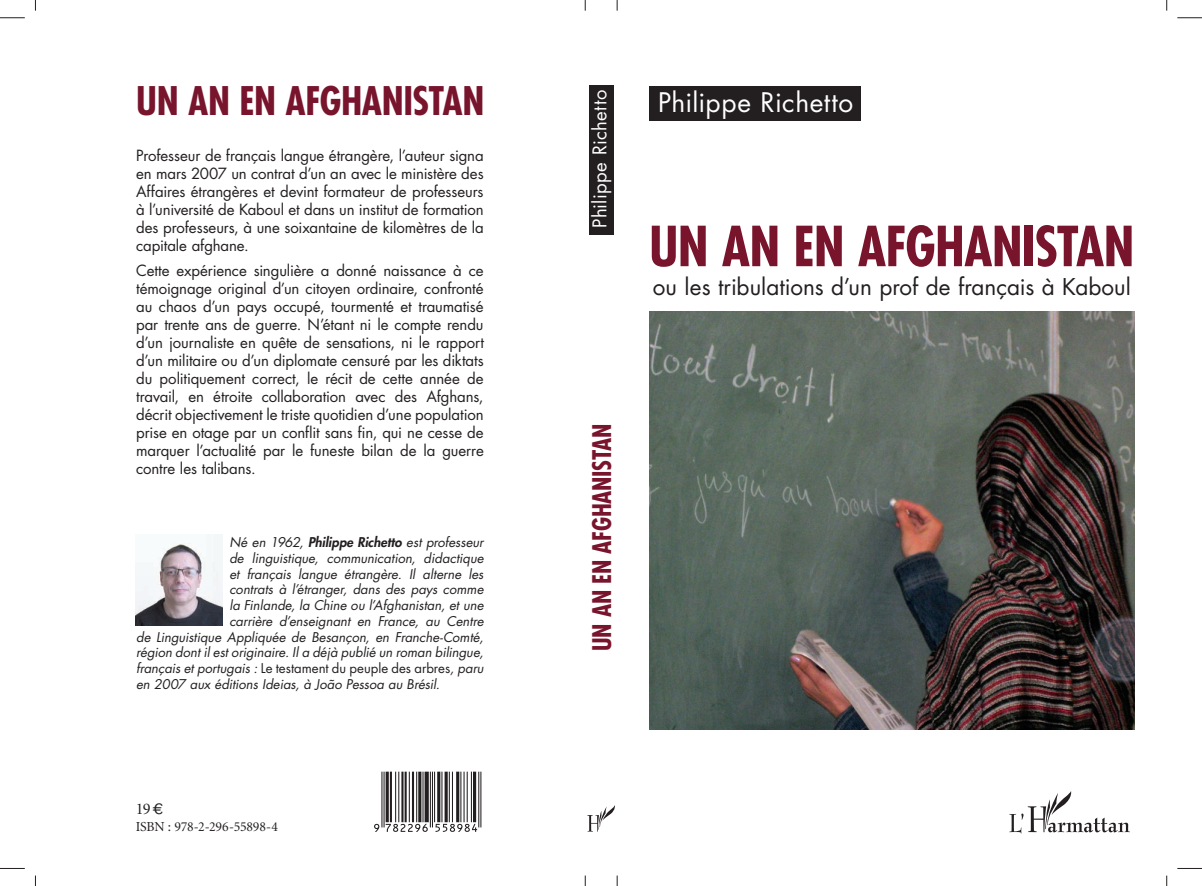
<style>
.page{position:relative;width:1202px;height:886px;background:#fff}
.page>*{position:absolute;margin:0;border:0;box-sizing:border-box;transform-origin:0 0}
.t1{font:700 condensed 53.75px "Futura";letter-spacing:-.015em;color:#78142c}
.t2{font:700 condensed 38.38px "Futura";letter-spacing:-.01em;color:#78142c}
.t3{font:26.25px "Futura";letter-spacing:.015em;color:#fff}
.t4{font:700 condensed 25px "Futura";letter-spacing:-.005em;color:#78142c}
.t5{font:22.5px "Futura";color:#231f20}
.t6{font:18.5px "Futura";letter-spacing:.02em;color:#fff}
.t7{font:16.25px "Minion";color:#231f20}
.t8{font:15px/18px "Futura";letter-spacing:-.005em;color:#231f20;text-align:justify}
.t9{font:13.75px "Minion";letter-spacing:-.01em;color:#231f20}
.t10{font:italic 13.12px "Futura";color:#231f20}
.t11{font:13.12px "Futura";color:#231f20}
.s1{font-weight:800}
.s2{font-style:italic}
.s3{font-family:"Minion Regular SC"}
</style>
<div class="page">
<svg style="left:0;top:18px;width:25px;height:1px"></svg>
<svg style="left:0;top:868px;width:25px;height:1px"></svg>
<svg style="left:1177px;top:18px;width:24px;height:1px"></svg>
<svg style="left:1177px;top:868px;width:24px;height:1px"></svg>
<svg style="left:1009px;top:791px;width:120px;height:42px"></svg>
<div style="left:649px;top:87px;width:212px;height:34px;background:#231f20"></div>
<svg style="left:587px;top:805px;width:28px;height:27px"></svg>
<svg style="left:374px;top:772px;width:107px;height:60px"></svg>
<img style="left:136px;top:535px;width:86px;height:90px">
<img style="left:649px;top:311px;width:485px;height:419px">
<div style="left:589px;top:85px;width:24px;height:149px;background:#231f20"></div>
<h2 class="t2" style="left:136px;top:84px;width:349px">UN AN EN AFGHANISTAN</h2>
<p class="t8" style="left:136px;top:147px;width:349px">Professeur de français langue étrangère, l’auteur signa en mars 2007 un contrat d’un an avec le ministère des Affaires étrangères et devint formateur de professeurs à l’université de Kaboul et dans un institut de formation des professeurs, à une soixantaine de kilomètres de la capitale afghane.</p>
<p class="t8" style="left:136px;top:262px;width:349px">Cette expérience singulière a donné naissance à ce témoignage original d’un citoyen ordinaire, confronté au chaos d’un pays occupé, tourmenté et traumatisé par trente ans de guerre. N’étant ni le compte rendu d’un journaliste en quête de sensations, ni le rapport d’un militaire ou d’un diplomate censuré par les diktats du politiquement correct, le récit de cette année de travail, en étroite collaboration avec des Afghans, décrit objectivement le triste quotidien d’une population prise en otage par un conflit sans fin, qui ne cesse de marquer l’actualité par le funeste bilan de la guerre contre les talibans.</p>
<p class="t10" style="left:229px;top:536px;width:256px">Né en 1962, <span class="s1">Philippe Richetto</span> est professeur</p>
<p class="t10" style="left:229px;top:552px;width:256px">de linguistique, communication, didactique</p>
<p class="t10" style="left:229px;top:568px;width:255px">et français langue étrangère. Il alterne les</p>
<p class="t10" style="left:229px;top:583px;width:255px">contrats à l’étranger, dans des pays comme</p>
<p class="t10" style="left:229px;top:599px;width:255px">la Finlande, la Chine ou l’Afghanistan, et une</p>
<p class="t10" style="left:229px;top:615px;width:256px">carrière d’enseignant en France, au Centre</p>
<p class="t10" style="left:136px;top:631px;width:349px">de Linguistique Appliquée de Besançon, en Franche-Comté,</p>
<p class="t10" style="left:136px;top:646px;width:349px">région dont il est originaire. Il a déjà publié un roman bilingue,</p>
<p class="t11" style="left:136px;top:662px;width:349px"><span class="s2">français et portugais :</span> Le testament du peuple des arbres<span class="s2">, paru</span></p>
<p class="t10" style="left:136px;top:678px;width:305px">en 2007 aux éditions Ideias, à João Pessoa au Brésil.</p>
<p class="t7" style="left:136px;top:803px;width:16px">19</p>
<p class="t9" style="left:136px;top:821px;width:144px"><span class="s3">ISBN</span> : 978-2-296-55898-4</p>
<p class="t6" style="left:591px;top:228px;width:139px;rotate:-90deg">Philippe Richetto</p>
<h3 class="t3" style="left:658px;top:90px;width:197px">Philippe Richetto</h3>
<h1 class="t1" style="left:649px;top:223px;width:486px">UN AN EN AFGHANISTAN</h1>
<h3 class="t5" style="left:652px;top:277px;width:479px">ou les tribulations d’un prof de français à Kaboul</h3>
<h3 class="t4" style="left:590px;top:651px;width:229px;rotate:-90deg">UN AN EN AFGHANISTAN</h3>
</div>
